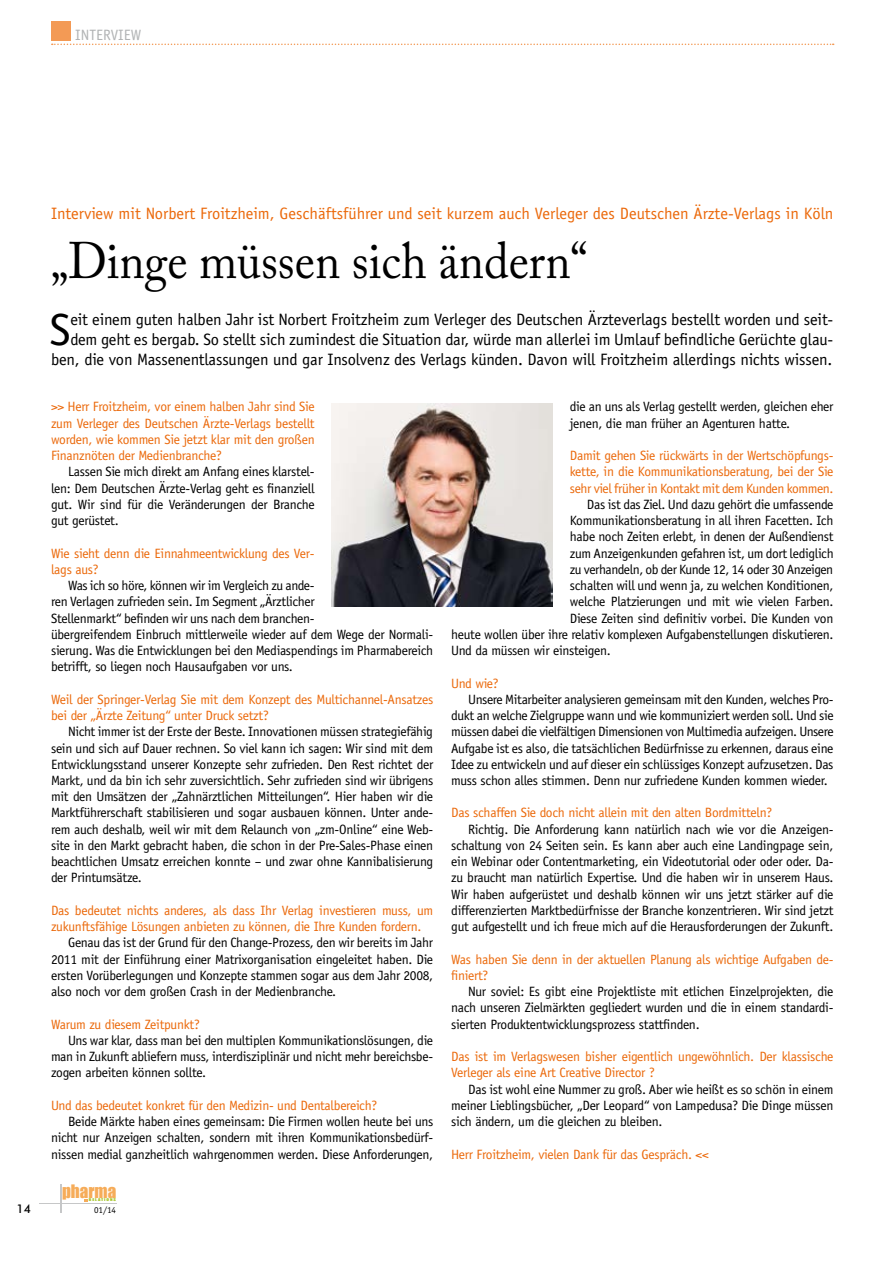
<style>
.page{position:relative;width:893px;height:1263px;background:#fff}
.page>*{position:absolute;margin:0;border:0;box-sizing:border-box;transform-origin:0 0}
._02_Headline{font:51px "Adobe Caslon Pro";color:#000;scale:.93 1}
._03_Vorspann{font:45.15px "Officina Sans";color:#000}
.t1{font:17.1px "Impact";color:#f6ac59}
._03_Vorspann-2{font:16.5px/19.8px "Officina Sans";letter-spacing:-.01em;color:#000;text-align:right}
._01_VOR_Headline{font:16.5px "Officina Sans";color:#eb690b}
.t2{font:15px "Officina Sans";color:#b1b3b4}
._04_Fließtext{font:13.5px/16.2px "Officina Sans";letter-spacing:-.02em;color:#000;text-align:justify}
._04_Fließtext-2{font:13.5px/16.2px "Officina Sans";letter-spacing:-.02em;color:#eb690b}
.t3{font:500 12px "Futura BT";color:#000}
.t4{font:9px "Officina Sans";color:#000}
.t5{font:3.6px "Impact";letter-spacing:.195em;color:#a4c424;scale:1.33 1}
</style>
<div class="page">
<svg style="left:60px;top:1184px;width:1px;height:29px"></svg>
<hr style="left:39px;top:1203px;width:77px;height:1px;background:#c6c7c8">
<div style="left:51px;top:21px;width:19px;height:19px;background:#f39a55"></div>
<svg style="left:52px;top:44px;width:782px;height:1px"></svg>
<img style="left:332px;top:403px;width:221px;height:203px">
<p class="t2" style="left:75px;top:27px;width:68px">INTERVIEW</p>
<p class="_01_VOR_Headline" style="left:51px;top:203px;width:784px">Interview mit Norbert Froitzheim, Geschäftsführer und seit kurzem auch Verleger des Deutschen Ärzte-Verlags in Köln</p>
<p class="_02_Headline" style="left:51px;top:230px;width:578px">„Dinge müssen sich ändern“</p>
<p class="_03_Vorspann-2" style="left:51px;top:309px;width:784px">eit einem guten halben Jahr ist Norbert Froitzheim zum Verleger des Deutschen Ärzteverlags bestellt worden und seit&shy;dem geht es bergab. So stellt sich zumindest die Situation dar, würde man allerlei im Umlauf befindliche Gerüchte glau&shy;ben, die von Massenentlassungen und gar Insolvenz des Verlags künden. Davon will Froitzheim allerdings nichts wissen.</p>
<p class="_03_Vorspann" style="left:50px;top:303px;width:22px">S</p>
<p class="_04_Fließtext-2" style="left:51px;top:399px;width:265px;text-align:justify">&gt;&gt; Herr Froitzheim, vor einem halben Jahr sind Sie zum Verleger des Deutschen Ärzte-Verlags bestellt worden, wie kommen Sie jetzt klar mit den großen Finanznöten der Medienbranche?</p>
<p class="_04_Fließtext" style="left:51px;top:464px;width:265px;text-indent:17px">Lassen Sie mich direkt am Anfang eines klarstel&shy;len: Dem Deutschen Ärzte-Verlag geht es finanziell gut. Wir sind für die Veränderungen der Branche gut gerüstet.</p>
<p class="_04_Fließtext-2" style="left:51px;top:545px;width:265px">Wie sieht denn die Einnahmeentwicklung des Ver&shy;lags aus?</p>
<p class="_04_Fließtext" style="left:51px;top:577px;width:384px;text-align:left;text-indent:17px">Was ich so höre, können wir im Vergleich zu ande-<br>ren Verlagen zufrieden sein. Im Segment „Ärztlicher<br>Stellenmarkt“ befinden wir uns nach dem branchen-<br>übergreifendem Einbruch mittlerweile wieder auf dem Wege der Normali&shy;sierung. Was die Entwicklungen bei den Mediaspendings im Pharmabereich betrifft, so liegen noch Hausaufgaben vor uns.</p>
<p class="_04_Fließtext-2" style="left:51px;top:691px;width:384px">Weil der Springer-Verlag Sie mit dem Konzept des Multichannel-Ansatzes bei der „Ärzte Zeitung“ unter Druck setzt?</p>
<p class="_04_Fließtext" style="left:51px;top:724px;width:384px;text-indent:17px">Nicht immer ist der Erste der Beste. Innovationen müssen strategiefähig sein und sich auf Dauer rechnen. So viel kann ich sagen: Wir sind mit dem Entwicklungsstand unserer Konzepte sehr zufrieden. Den Rest richtet der Markt, und da bin ich sehr zuversichtlich. Sehr zufrieden sind wir übrigens mit den Umsätzen der „Zahnärztlichen Mitteilungen“. Hier haben wir die Marktführerschaft stabilisieren und sogar ausbauen können. Unter ande&shy;rem auch deshalb, weil wir mit dem Relaunch von „zm-Online“ eine Web&shy;site in den Markt gebracht haben, die schon in der Pre-Sales-Phase einen beachtlichen Umsatz erreichen konnte – und zwar ohne Kannibalisierung der Printumsätze.</p>
<p class="_04_Fließtext-2" style="left:51px;top:902px;width:384px">Das bedeutet nichts anderes, als dass Ihr Verlag investieren muss, um zukunftsfähige Lösungen anbieten zu können, die Ihre Kunden fordern.</p>
<p class="_04_Fließtext" style="left:51px;top:935px;width:384px;text-indent:17px">Genau das ist der Grund für den Change-Prozess, den wir bereits im Jahr 2011 mit der Einführung einer Matrixorganisation eingeleitet haben. Die ersten Vorüberlegungen und Konzepte stammen sogar aus dem Jahr 2008, also noch vor dem großen Crash in der Medienbranche.</p>
<p class="_04_Fließtext-2" style="left:51px;top:1016px;width:150px">Warum zu diesem Zeitpunkt?</p>
<p class="_04_Fließtext" style="left:51px;top:1032px;width:384px;text-indent:17px">Uns war klar, dass man bei den multiplen Kommunikationslösungen, die man in Zukunft abliefern muss, interdisziplinär und nicht mehr bereichsbe&shy;zogen arbeiten können sollte.</p>
<p class="_04_Fließtext-2" style="left:51px;top:1097px;width:328px">Und das bedeutet konkret für den Medizin- und Dentalbereich?</p>
<p class="_04_Fließtext" style="left:51px;top:1113px;width:384px;text-indent:17px">Beide Märkte haben eines gemeinsam: Die Firmen wollen heute bei uns nicht nur Anzeigen schalten, sondern mit ihren Kommunikationsbedürf&shy;nissen medial ganzheitlich wahrgenommen werden. Diese Anforderungen,</p>
<p class="t1" style="left:62px;top:1178px;width:56px">pharma</p>
<p class="t5" style="left:89px;top:1197px;width:22px">RELATIONS</p>
<p class="t3" style="left:16px;top:1201px;width:16px">14</p>
<p class="t4" style="left:94px;top:1204px;width:23px">01/14</p>
<p class="_04_Fließtext" style="left:570px;top:399px;width:265px">die an uns als Verlag gestellt werden, gleichen eher jenen, die man früher an Agenturen hatte.</p>
<p class="_04_Fließtext-2" style="left:570px;top:447px;width:265px;text-align:justify">Damit gehen Sie rückwärts in der Wertschöpfungs&shy;kette, in die Kommunikationsberatung, bei der Sie sehr viel früher in Kontakt mit dem Kunden kommen.</p>
<p class="_04_Fließtext" style="left:587px;top:496px;width:248px">Das ist das Ziel. Und dazu gehört die umfassende</p>
<p class="_04_Fließtext" style="left:570px;top:512px;width:265px">Kommunikationsberatung in all ihren Facetten. Ich</p>
<p class="_04_Fließtext" style="left:570px;top:529px;width:265px">habe noch Zeiten erlebt, in denen der Außendienst</p>
<p class="_04_Fließtext" style="left:570px;top:545px;width:265px">zum Anzeigenkunden gefahren ist, um dort lediglich</p>
<p class="_04_Fließtext" style="left:570px;top:561px;width:265px">zu verhandeln, ob der Kunde 12, 14 oder 30 Anzeigen</p>
<p class="_04_Fließtext" style="left:570px;top:577px;width:265px">schalten will und wenn ja, zu welchen Konditionen,</p>
<p class="_04_Fließtext" style="left:570px;top:594px;width:265px">welche Platzierungen und mit wie vielen Farben.</p>
<p class="_04_Fließtext" style="left:570px;top:610px;width:265px">Diese Zeiten sind definitiv vorbei. Die Kunden von</p>
<p class="_04_Fließtext" style="left:451px;top:626px;width:384px">heute wollen über ihre relativ komplexen Aufgabenstellungen diskutieren.</p>
<p class="_04_Fließtext" style="left:451px;top:642px;width:161px">Und da müssen wir einsteigen.</p>
<p class="_04_Fließtext-2" style="left:451px;top:675px;width:49px">Und wie?</p>
<p class="_04_Fließtext" style="left:451px;top:691px;width:384px;text-indent:17px">Unsere Mitarbeiter analysieren gemeinsam mit den Kunden, welches Pro&shy;dukt an welche Zielgruppe wann und wie kommuniziert werden soll. Und sie müssen dabei die vielfältigen Dimensionen von Multimedia aufzeigen. Unsere Aufgabe ist es also, die tatsächlichen Bedürfnisse zu erkennen, daraus eine Idee zu entwickeln und auf dieser ein schlüssiges Konzept aufzusetzen. Das muss schon alles stimmen. Denn nur zufriedene Kunden kommen wieder.</p>
<p class="_04_Fließtext-2" style="left:451px;top:805px;width:322px">Das schaffen Sie doch nicht allein mit den alten Bordmitteln?</p>
<p class="_04_Fließtext" style="left:451px;top:821px;width:384px;text-indent:17px">Richtig. Die Anforderung kann natürlich nach wie vor die Anzeigen&shy;schaltung von 24 Seiten sein. Es kann aber auch eine Landingpage sein, ein Webinar oder Contentmarketing, ein Videotutorial oder oder oder. Da&shy;zu braucht man natürlich Expertise. Und die haben wir in unserem Haus.<br>Wir haben aufgerüstet und deshalb können wir uns jetzt stärker auf die differenzierten Marktbedürfnisse der Branche konzentrieren. Wir sind jetzt gut aufgestellt und ich freue mich auf die Herausforderungen der Zukunft.</p>
<p class="_04_Fließtext-2" style="left:451px;top:951px;width:384px">Was haben Sie denn in der aktuellen Planung als wichtige Aufgaben de&shy;finiert?</p>
<p class="_04_Fließtext" style="left:451px;top:983px;width:384px;text-indent:17px">Nur soviel: Es gibt eine Projektliste mit etlichen Einzelprojekten, die nach unseren Zielmärkten gegliedert wurden und die in einem standardi&shy;sierten Produktentwicklungsprozess stattfinden.</p>
<p class="_04_Fließtext-2" style="left:451px;top:1048px;width:384px">Das ist im Verlagswesen bisher eigentlich ungewöhnlich. Der klassische<br>Verleger als eine Art Creative Director ?</p>
<p class="_04_Fließtext" style="left:451px;top:1081px;width:384px;text-indent:17px">Das ist wohl eine Nummer zu groß. Aber wie heißt es so schön in einem meiner Lieblingsbücher, „Der Leopard“ von Lampedusa? Die Dinge müssen sich ändern, um die gleichen zu bleiben.</p>
<p class="_04_Fließtext-2" style="left:451px;top:1146px;width:259px">Herr Froitzheim, vielen Dank für das Gespräch. &lt;&lt;</p>
</div>
